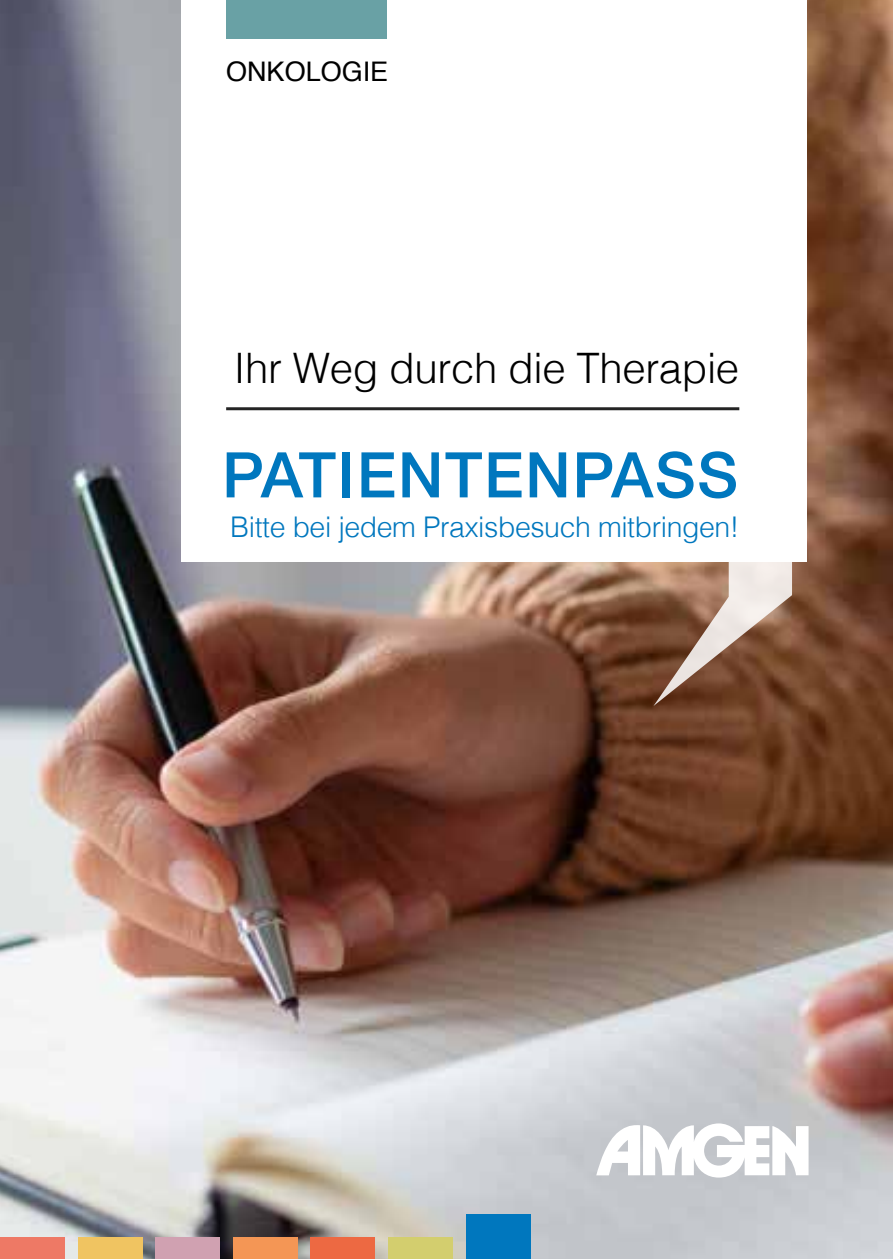
<style>
.page{position:relative;width:893px;height:1259px;background:#fff}
.page>*{position:absolute;margin:0;border:0;box-sizing:border-box;transform-origin:0 0}
.t1{font:500 63px "Helvetica Neue";letter-spacing:.025em;color:#0077be}
.t2{font:300 42px "Helvetica";letter-spacing:-.01em;color:#000}
.t3{font:300 28.5px "Helvetica";letter-spacing:-.015em;color:#0077be}
.t4{font:27px "Helvetica";color:#000}
</style>
<div class="page">
<img style="left:0;top:0;width:893px;height:1259px">
<svg style="left:653px;top:561px;width:142px;height:145px;background:#a07e6a"></svg>
<div style="left:181px;top:0;width:626px;height:561px;background:#fff"></div>
<div style="left:226px;top:0;width:160px;height:38px;background:#69a1a5"></div>
<hr style="left:226px;top:407px;width:513px;height:3px;background:#000">
<div style="left:0;top:1237px;width:65px;height:22px;background:#ee7965"></div>
<div style="left:78px;top:1237px;width:65px;height:22px;background:#f0c461"></div>
<div style="left:155px;top:1237px;width:65px;height:22px;background:#d0a1b1"></div>
<div style="left:233px;top:1237px;width:65px;height:22px;background:#f49655"></div>
<div style="left:310px;top:1237px;width:65px;height:22px;background:#ed6942"></div>
<div style="left:388px;top:1237px;width:65px;height:22px;background:#d3ce6e"></div>
<div style="left:466px;top:1214px;width:65px;height:45px;background:#0077be"></div>
<svg style="left:596px;top:1123px;width:212px;height:54px"></svg>
<p class="t4" style="left:226px;top:50px;width:164px">ONKOLOGIE</p>
<h2 class="t2" style="left:234px;top:332px;width:507px">Ihr Weg durch die Therapie</h2>
<h1 class="t1" style="left:222px;top:424px;width:518px">PATIENTENPASS</h1>
<p class="t3" style="left:230px;top:503px;width:511px">Bitte bei jedem Praxisbesuch mitbringen!</p>
</div>
